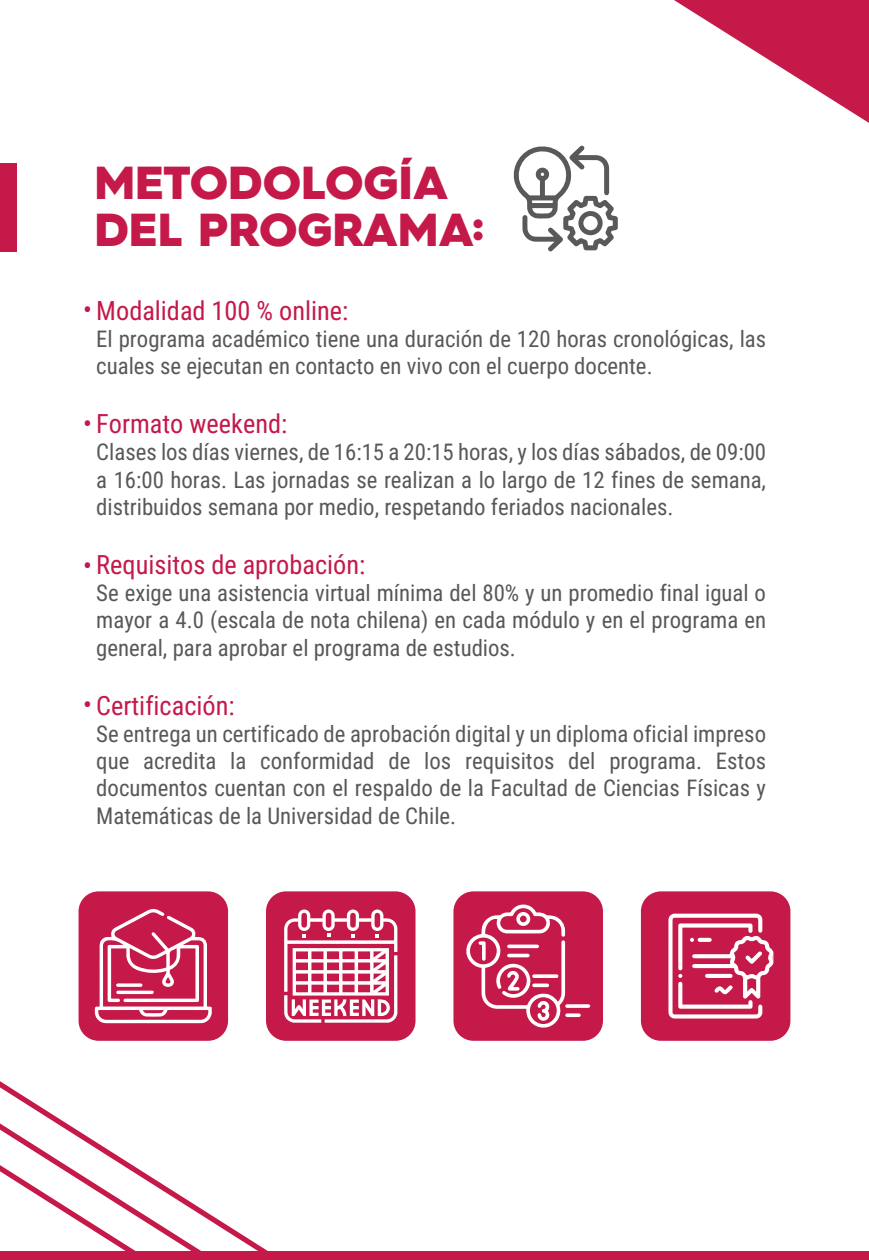
<style>
.page{position:relative;width:869px;height:1260px;background:#fff}
.page>*{position:absolute;margin:0;border:0;box-sizing:border-box;transform-origin:0 0}
.t1{font:900 46.38px/47.2px "Hurme Geometric Sans 3";color:#c41949}
.t2{font:26.25px "Roboto Condensed";color:#c41949}
.t3{font:22.75px/27.3px "Roboto Condensed";color:#585858;text-align:justify}
.s1{color:#c5174a}
</style>
<div class="page">
<svg style="left:0;top:1081px;width:268px;height:170px"></svg>
<svg style="left:674px;top:0;width:194px;height:123px"></svg>
<div style="left:0;top:1251px;width:868px;height:9px;background:#c41949"></div>
<svg style="left:513px;top:145px;width:104px;height:106px"></svg>
<div style="left:0;top:163px;width:17px;height:89px;background:#c41949"></div>
<div style="left:78px;top:891px;width:150px;height:150px;background:#c41949;border-radius:20px"></div>
<div style="left:266px;top:891px;width:149px;height:150px;background:#c41949;border-radius:20px"></div>
<div style="left:453px;top:891px;width:150px;height:150px;background:#c41949;border-radius:20px"></div>
<div style="left:640px;top:891px;width:150px;height:150px;background:#c41949;border-radius:20px"></div>
<svg style="left:95px;top:909px;width:117px;height:114px"></svg>
<svg style="left:466px;top:904px;width:124px;height:124px"></svg>
<svg style="left:668px;top:914px;width:105px;height:105px"></svg>
<svg style="left:284px;top:909px;width:113px;height:114px"></svg>
<h1 class="t1" style="left:94px;top:156px;width:391px">METODOLOGÍA<br>DEL PROGRAMA:</h1>
<p class="t2" style="left:83px;top:292px;width:266px"><span class="s1">•</span> Modalidad 100 % online:</p>
<p class="t3" style="left:96px;top:324px;width:671px">El programa académico tiene una duración de 120 horas cronológicas, las cuales se ejecutan en contacto en vivo con el cuerpo docente.</p>
<p class="t2" style="left:83px;top:405px;width:205px"><span class="s1">•</span> Formato weekend:</p>
<p class="t3" style="left:96px;top:438px;width:671px">Clases los días viernes, de 16:15 a 20:15 horas, y los días sábados, de 09:00 a 16:00 horas. Las jornadas se realizan a lo largo de 12 fines de semana, distribuidos semana por medio, respetando feriados nacionales.</p>
<p class="t2" style="left:83px;top:546px;width:283px"><span class="s1">•</span> Requisitos de aprobación:</p>
<p class="t3" style="left:96px;top:579px;width:671px">Se exige una asistencia virtual mínima del 80% y un promedio final igual o mayor a 4.0 (escala de nota chilena) en cada módulo y en el programa en general, para aprobar el programa de estudios.</p>
<p class="t2" style="left:83px;top:687px;width:153px"><span class="s1">•</span> Certificación:</p>
<p class="t3" style="left:96px;top:719px;width:671px">Se entrega un certificado de aprobación digital y un diploma oficial impreso que acredita la conformidad de los requisitos del programa. Estos documentos cuentan con el respaldo de la Facultad de Ciencias Físicas y Matemáticas de la Universidad de Chile.</p>
</div>
